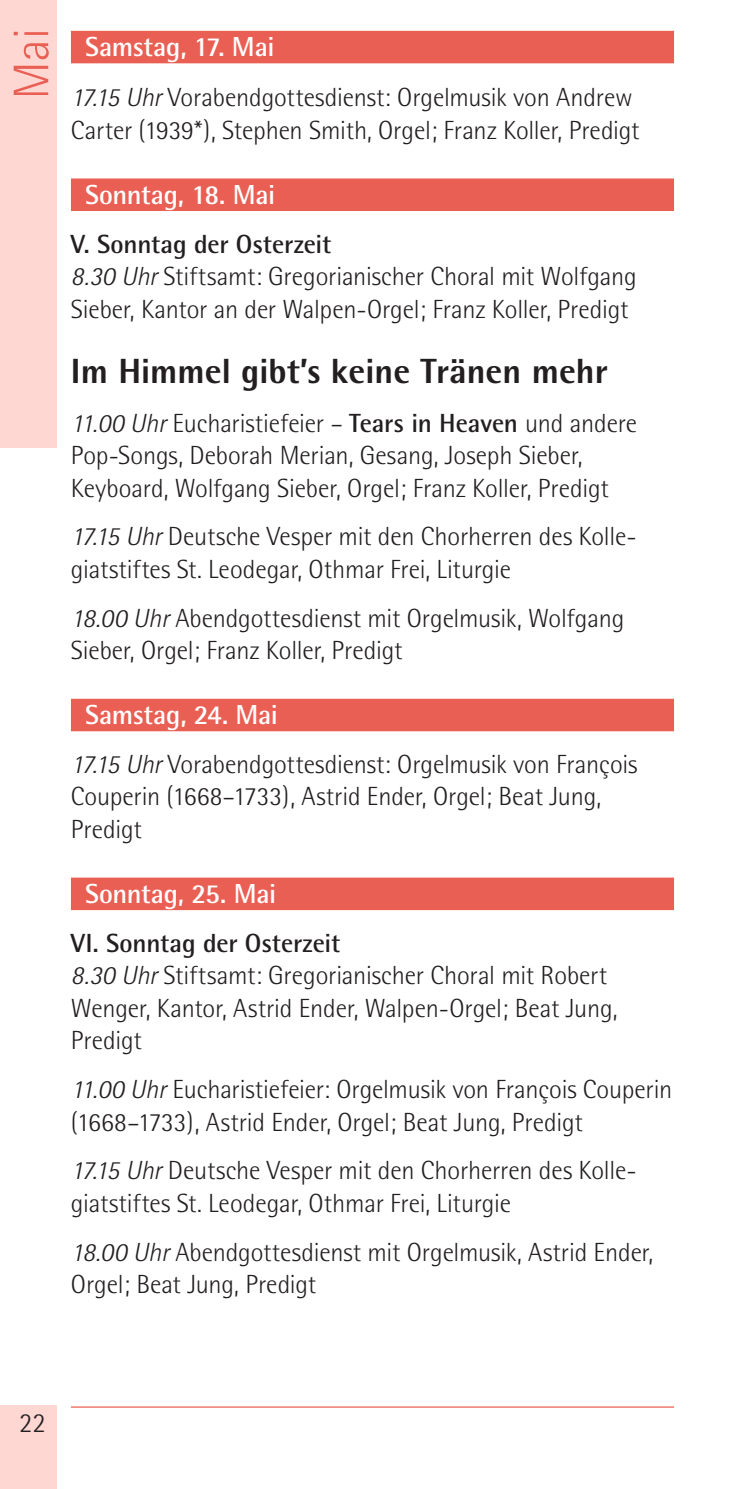
<style>
.page{position:relative;width:745px;height:1489px;background:#fff}
.page>*{position:absolute;margin:0;border:0;box-sizing:border-box;transform-origin:0 0}
.t1{font:300 50px "Rotis Semi Sans";color:#ea5f54}
.t2{font:800 35px "Rotis Semi Sans";color:#231f20}
.t3{font:700 27.5px "Rotis Semi Sans";letter-spacing:-.01em;color:#fff}
.t4{font:300 27.5px "Rotis Semi Sans";color:#231f20}
.t5{font:300 26.25px/32.5px "Rotis Semi Sans";letter-spacing:-.005em;color:#231f20}
.s1{font-style:italic}
.s2{font-weight:700}
</style>
<div class="page">
<div style="left:0;top:0;width:57px;height:448px;background:#ffd7d2"></div>
<div style="left:0;top:1405px;width:57px;height:83px;background:#ffd7d2"></div>
<hr style="left:71px;top:1406px;width:602px;height:1px;background:#ea5f54">
<div style="left:71px;top:31px;width:602px;height:32px;background:#ea5f54"></div>
<div style="left:71px;top:178px;width:602px;height:33px;background:#ea5f54"></div>
<div style="left:71px;top:698px;width:602px;height:33px;background:#ea5f54"></div>
<div style="left:71px;top:877px;width:602px;height:33px;background:#ea5f54"></div>
<h1 class="t1" style="left:3px;top:99px;width:73px;rotate:-90deg">Mai</h1>
<p class="t3" style="left:85px;top:30px;width:191px">Samstag, 17. Mai</p>
<p class="t5" style="left:71px;top:81px;width:570px"><span class="s1">17.15 Uhr</span> Vorabendgottesdienst: Orgelmusik von Andrew<br>Carter (1939*), Stephen Smith, Orgel; Franz Koller, Predigt</p>
<p class="t3" style="left:85px;top:178px;width:191px">Sonntag, 18. Mai</p>
<p class="t5" style="left:71px;top:227px;width:567px"><span class="s2">V. Sonntag der Osterzeit<br></span><span class="s1">8.30 Uhr</span> Stiftsamt: Gregorianischer Choral mit Wolfgang<br>Sieber, Kantor an der Walpen-Orgel; Franz Koller, Predigt</p>
<h2 class="t2" style="left:71px;top:348px;width:538px">Im Himmel gibt’s keine Tränen mehr</h2>
<p class="t5" style="left:71px;top:406px;width:567px"><span class="s1">11.00 Uhr</span> Eucharistiefeier – <span class="s2">Tears in Heaven</span> und andere<br>Pop-Songs, Deborah Merian, Gesang, Joseph Sieber,<br>Keyboard, Wolfgang Sieber, Orgel; Franz Koller, Predigt</p>
<p class="t5" style="left:71px;top:520px;width:563px"><span class="s1">17.15 Uhr</span> Deutsche Vesper mit den Chorherren des Kolle&shy;giatstiftes St. Leodegar, Othmar Frei, Liturgie</p>
<p class="t5" style="left:71px;top:601px;width:554px"><span class="s1">18.00 Uhr</span> Abendgottesdienst mit Orgelmusik, Wolfgang<br>Sieber, Orgel; Franz Koller, Predigt</p>
<p class="t3" style="left:85px;top:698px;width:194px">Samstag, 24. Mai</p>
<p class="t5" style="left:71px;top:747px;width:567px"><span class="s1">17.15 Uhr</span> Vorabendgottesdienst: Orgelmusik von François<br>Couperin (1668–1733), Astrid Ender, Orgel; Beat Jung,<br>Predigt</p>
<p class="t3" style="left:85px;top:876px;width:192px">Sonntag, 25. Mai</p>
<p class="t5" style="left:71px;top:926px;width:547px"><span class="s2">VI. Sonntag der Osterzeit<br></span><span class="s1">8.30 Uhr</span> Stiftsamt: Gregorianischer Choral mit Robert Wenger, Kantor, Astrid Ender, Walpen-Orgel; Beat Jung, Predigt</p>
<p class="t5" style="left:71px;top:1072px;width:602px"><span class="s1">11.00 Uhr</span> Eucharistiefeier: Orgelmusik von François Couperin (1668–1733), Astrid Ender, Orgel; Beat Jung, Predigt</p>
<p class="t5" style="left:71px;top:1154px;width:563px"><span class="s1">17.15 Uhr</span> Deutsche Vesper mit den Chorherren des Kolle&shy;giatstiftes St. Leodegar, Othmar Frei, Liturgie</p>
<p class="t5" style="left:71px;top:1235px;width:583px"><span class="s1">18.00 Uhr</span> Abendgottesdienst mit Orgelmusik, Astrid Ender,<br>Orgel; Beat Jung, Predigt</p>
<p class="t4" style="left:19px;top:1406px;width:28px">22</p>
</div>
